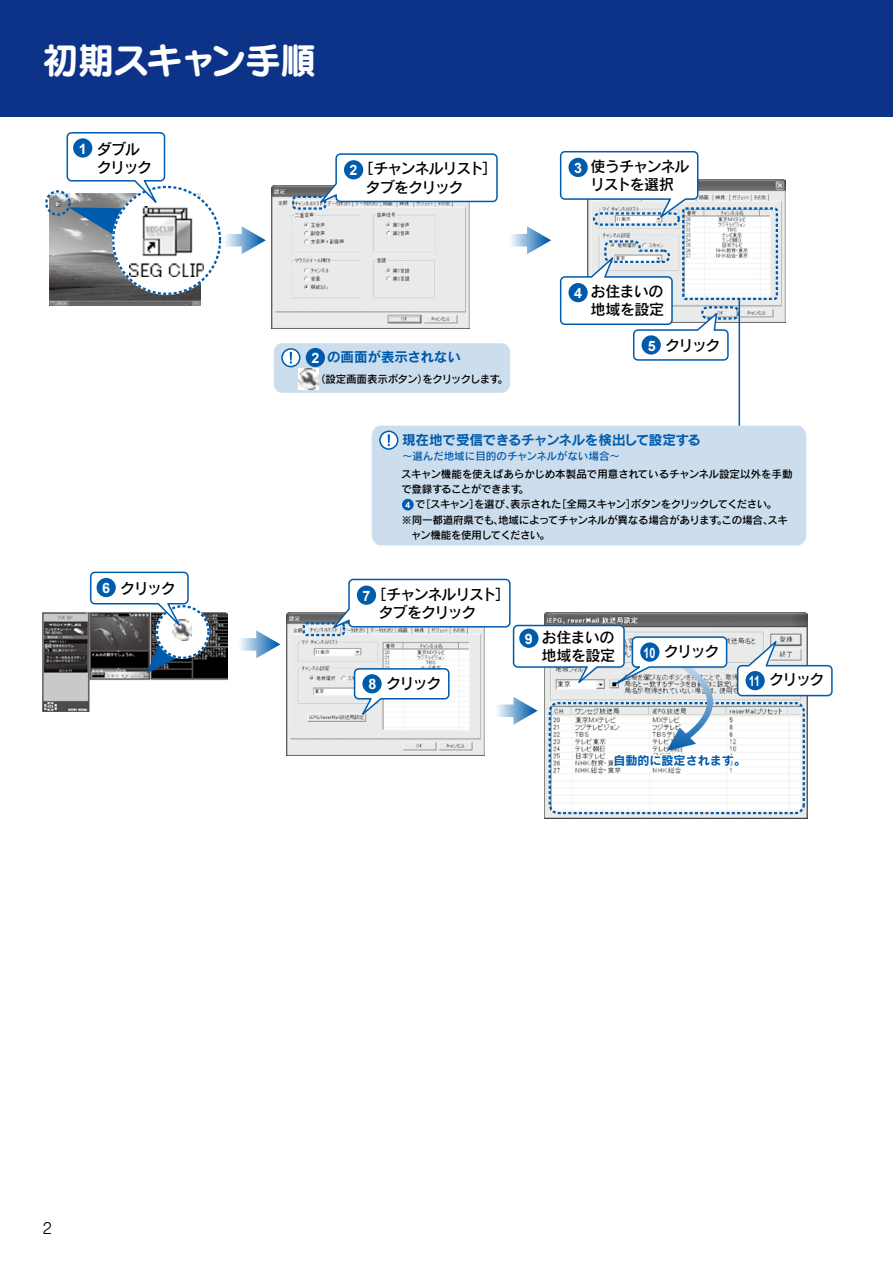
<style>
.page{position:relative;width:893px;height:1263px;background:#fff}
.page>*{position:absolute;margin:0;border:0;box-sizing:border-box;transform-origin:0 0}
.t1{font:36px "Seurat Pro B";letter-spacing:-.035em;color:#fff}
.t2{font:15px/18.1px "Rodin Pro DB";letter-spacing:-.08em;color:#000}
.t3{font:15px/18.1px "Rodin Pro DB";letter-spacing:-.02em;color:#000;text-align:right}
.t4{font:15px "Seurat Pro M";color:#000}
.t5{font:700 14.25px "Arial";color:#fff}
.t6{font:13.5px "Rodin Pro B";letter-spacing:-.02em;color:#005bac}
.t7{font:13.5px "Rodin Pro B";color:#005bac}
.t8{font:12px "Rodin Pro B";color:#005bac}
.t9{font:10.5px/15px "Rodin Pro DB";letter-spacing:-.03em;color:#000}
.t10{font:10.5px "Rodin Pro DB";letter-spacing:-.06em;color:#000}
.t11{font:10.5px "Rodin Pro DB";color:#005bac}
.t12{font:700 8.7px "Arial";color:#fff}
.s1{font-family:"Arial";font-weight:700;font-size:14.25px;color:#fff}
</style>
<div class="page">
<div style="left:0;top:0;width:893px;height:117px;background:#0c3388"></div>
<div style="left:274px;top:343px;width:236px;height:50px;background:#ccdeee;border-radius:9px"></div>
<div style="left:282px;top:349px;width:18px;height:18px;background:#fff;border-radius:50%"></div>
<div style="left:281px;top:348px;width:19px;height:19px;border:2px solid #005bac;border-radius:50%"></div>
<svg style="left:290px;top:352px;width:2px;height:12px"></svg>
<img style="left:299px;top:368px;width:19px;height:21px">
<div style="left:306px;top:348px;width:19px;height:19px;background:#005bac;border-radius:50%"></div>
<img style="left:587px;top:179px;width:198px;height:143px">
<img style="left:287px;top:612px;width:41px;height:143px">
<img style="left:271px;top:185px;width:198px;height:143px">
<img style="left:544px;top:774px;width:264px;height:45px">
<img style="left:43px;top:612px;width:185px;height:99px">
<img style="left:50px;top:193px;width:150px;height:113px">
<div style="left:549px;top:702px;width:256px;height:112px;border:2px dashed #005bac;border-radius:9px"></div>
<div style="left:292px;top:196px;width:34px;height:14px;border:2px dashed #005bac;border-radius:3px"></div>
<div style="left:303px;top:622px;width:42px;height:14px;border:2px dashed #005bac;border-radius:3px"></div>
<div style="left:682px;top:207px;width:96px;height:93px;border:2px dashed #005bac;border-radius:2px"></div>
<div style="left:593px;top:212px;width:87px;height:14px;border:2px dashed #005bac;border-radius:6px"></div>
<svg style="left:559px;top:151px;width:140px;height:71px"></svg>
<div style="left:568px;top:158px;width:20px;height:19px;background:#005bac;border-radius:50%"></div>
<svg style="left:559px;top:239px;width:182px;height:187px"></svg>
<div style="left:568px;top:283px;width:20px;height:19px;background:#005bac;border-radius:50%"></div>
<svg style="left:316px;top:153px;width:182px;height:53px"></svg>
<div style="left:344px;top:160px;width:19px;height:19px;background:#005bac;border-radius:50%"></div>
<div style="left:113px;top:187px;width:107px;height:107px;background:#fff;border-radius:50%"></div>
<div style="left:45px;top:190px;width:26px;height:26px;border:2px dashed #005bac;border-radius:50%"></div>
<svg style="left:66px;top:132px;width:100px;height:117px"></svg>
<div style="left:73px;top:138px;width:19px;height:20px;background:#005bac;border-radius:50%"></div>
<svg style="left:226px;top:226px;width:40px;height:28px"></svg>
<svg style="left:511px;top:226px;width:40px;height:28px"></svg>
<div style="left:372px;top:426px;width:434px;height:119px;background:#ccdeee"></div>
<div style="left:380px;top:431px;width:18px;height:18px;background:#fff;border-radius:50%"></div>
<div style="left:379px;top:431px;width:19px;height:19px;border:2px solid #005bac;border-radius:50%"></div>
<svg style="left:388px;top:434px;width:2px;height:12px"></svg>
<div style="left:402px;top:499px;width:12px;height:11px;background:#005bac;border-radius:50%"></div>
<img style="left:129px;top:207px;width:74px;height:69px">
<div style="left:157px;top:606px;width:51px;height:52px;background:#fff;border-radius:50%"></div>
<svg style="left:89px;top:571px;width:110px;height:102px"></svg>
<div style="left:97px;top:578px;width:19px;height:19px;background:#005bac;border-radius:50%"></div>
<svg style="left:240px;top:630px;width:40px;height:28px"></svg>
<svg style="left:328px;top:578px;width:505px;height:196px"></svg>
<h1 class="t1" style="left:43px;top:35px;width:275px">初期スキャン手順</h1>
<h3 class="t5" style="left:79px;top:139px;width:9px">1</h3>
<h2 class="t2" style="left:97px;top:139px;width:57px">ダブルクリック</h2>
<h2 class="t2" style="left:365px;top:159px;width:133px;text-indent:-16px"><span class="s1">2</span>［チャンネルリスト］タブをクリック</h2>
<p class="t7" style="left:304px;top:348px;width:158px">　 の画面が表示されない</p>
<p class="t10" style="left:303px;top:372px;width:206px">　 （設定画面表示ボタン）をクリックします。</p>
<h3 class="t5" style="left:311px;top:349px;width:9px">2</h3>
<h3 class="t5" style="left:574px;top:159px;width:9px">3</h3>
<h2 class="t2" style="left:590px;top:157px;width:101px">使うチャンネルリストを選択</h2>
<h2 class="t3" style="left:574px;top:282px;width:92px"><span class="s1">4</span> お住まいの地域を設定</h2>
<h3 class="t5" style="left:648px;top:336px;width:9px">5</h3>
<h2 class="t2" style="left:665px;top:336px;width:57px">クリック</h2>
<h2 class="t2" style="left:102px;top:579px;width:75px"><span class="s1">6</span> クリック</h2>
<h2 class="t4" style="left:43px;top:1218px;width:11px">2</h2>
<p class="t6" style="left:402px;top:431px;width:301px">現在地で受信できるチャンネルを検出して設定する</p>
<p class="t11" style="left:402px;top:449px;width:220px">～選んだ地域に目的のチャンネルがない場合～</p>
<p class="t9" style="left:401px;top:466px;width:393px">スキャン機能を使えばあらかじめ本製品で用意されているチャンネル設定以外を手動で登録することができます。<br>　 で［スキャン］を選び、表示された［全局スキャン］ボタンをクリックしてください。<br>※同一都道府県でも、地域によってチャンネルが異なる場合があります。この場合、スキ　ャン機能を使用してください。</p>
<p class="t12" style="left:405px;top:499px;width:6px">4</p>
<h2 class="t2" style="left:378px;top:584px;width:133px;text-indent:-16px"><span class="s1">7</span>［チャンネルリスト］タブをクリック</h2>
<h2 class="t2" style="left:368px;top:673px;width:74px"><span class="s1">8</span> クリック</h2>
<h2 class="t3" style="left:525px;top:628px;width:92px"><span class="s1">9</span> お住まいの地域を設定</h2>
<h2 class="t2" style="left:644px;top:641px;width:77px"><span class="s1">10</span> クリック</h2>
<h2 class="t2" style="left:749px;top:670px;width:77px"><span class="s1">11</span> クリック</h2>
<p class="t8" style="left:613px;top:752px;width:134px">自動的に設定されます。</p>
</div>
